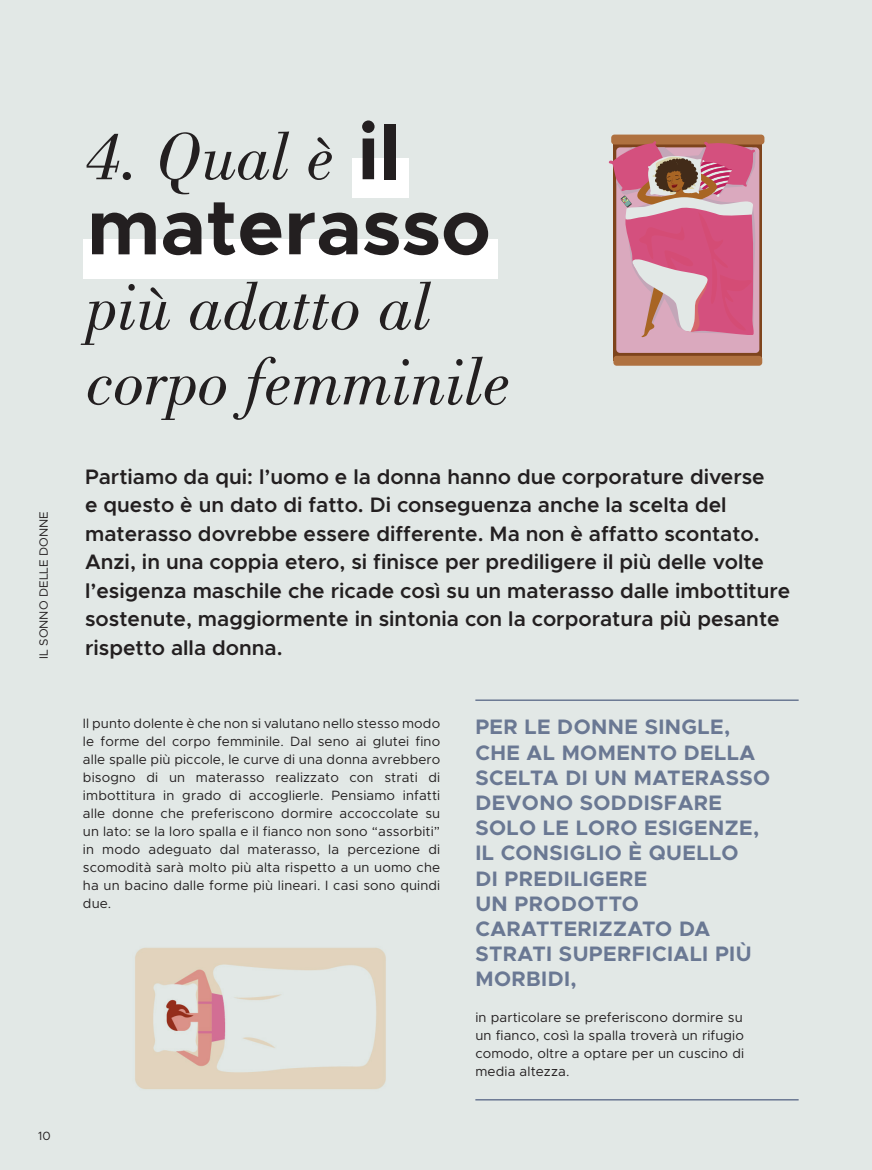
<style>
.page{position:relative;width:872px;height:1170px;background:#fff}
.page>*{position:absolute;margin:0;border:0;box-sizing:border-box;transform-origin:0 0}
.intro{font:700 78.75px "Metropolis";color:#231f20}
.intro-2{font:italic 69px/75px "Bodoni Std";color:#231f20}
.intro-3{font:600 21px/28.5px "Metropolis";color:#231f20}
.testo{font:700 21px/25.2px "Metropolis";letter-spacing:.02em;color:#6a7893}
.testo-2{font:13.5px/18px "Metropolis";letter-spacing:.01em;color:#231f20;text-align:justify}
.t1{font:12px "Metropolis";color:#231f20}
.s1{font-family:"Metropolis";font-weight:700;font-style:normal;font-size:78.75px}
</style>
<div class="page">
<div style="left:0;top:0;width:872px;height:1169px;background:#e2e8e6"></div>
<div style="left:83px;top:239px;width:414px;height:40px;background:#fff"></div>
<div style="left:352px;top:158px;width:56px;height:40px;background:#fff"></div>
<hr style="left:475px;top:699px;width:323px;height:2px;background:#6a7893">
<hr style="left:475px;top:1098px;width:323px;height:2px;background:#6a7893">
<svg style="left:613px;top:144px;width:149px;height:214px"></svg>
<div style="left:611px;top:135px;width:153px;height:9px;background:#af7140;border-radius:3px"></div>
<div style="left:613px;top:356px;width:149px;height:10px;background:#af7140;border-radius:3px"></div>
<div style="left:616px;top:147px;width:143px;height:206px;background:#daa9be;border-radius:4px"></div>
<svg style="left:608px;top:141px;width:149px;height:196px"></svg>
<img style="left:135px;top:947px;width:251px;height:142px">
<p class="t1" style="left:36px;top:658px;width:149px;rotate:-90deg">IL SONNO DELLE DONNE</p>
<p class="t1" style="left:38px;top:1128px;width:14px">10</p>
<p class="intro-2" style="left:87px;top:120px;width:315px">4. Qual è <span class="s1">il</span></p>
<p class="intro" style="left:87px;top:177px;width:405px">materasso</p>
<p class="intro-2" style="left:87px;top:270px;width:425px">più adatto al corpo femminile</p>
<p class="intro-3" style="left:85px;top:462px;width:707px">Partiamo da qui: l’uomo e la donna hanno due corporature diverse<br>e questo è un dato di fatto. Di conseguenza anche la scelta del materasso dovrebbe essere differente. Ma non è affatto scontato.<br>Anzi, in una coppia etero, si finisce per prediligere il più delle volte l’esigenza maschile che ricade così su un materasso dalle imbottiture sostenute, maggiormente in sintonia con la corporatura più pesante rispetto alla donna.</p>
<p class="testo-2" style="left:83px;top:714px;width:359px">Il punto dolente è che non si valutano nello stesso modo le forme del corpo femminile. Dal seno ai glutei fino alle spalle più piccole, le curve di una donna avrebbero bisogno di un materasso realizzato con strati di imbottitura in grado di accoglierle. Pensiamo infatti alle donne che preferiscono dormire accoccolate su un lato: se la loro spalla e il fianco non sono “assorbiti” in modo adeguato dal materasso, la percezione di scomodità sarà molto più alta rispetto a un uomo che ha un bacino dalle forme più lineari. I casi sono quindi due.</p>
<p class="testo" style="left:475px;top:714px;width:296px">PER LE DONNE SINGLE,<br>CHE AL MOMENTO DELLA<br>SCELTA DI UN MATERASSO<br>DEVONO SODDISFARE<br>SOLO LE LORO ESIGENZE,<br>IL CONSIGLIO È QUELLO<br>DI PREDILIGERE<br>UN PRODOTTO<br>CARATTERIZZATO DA<br>STRATI SUPERFICIALI PIÙ<br>MORBIDI,</p>
<p class="testo-2" style="left:475px;top:1008px;width:270px">in particolare se preferiscono dormire su un fianco, così la spalla troverà un rifugio comodo, oltre a optare per un cuscino di media altezza.</p>
</div>
